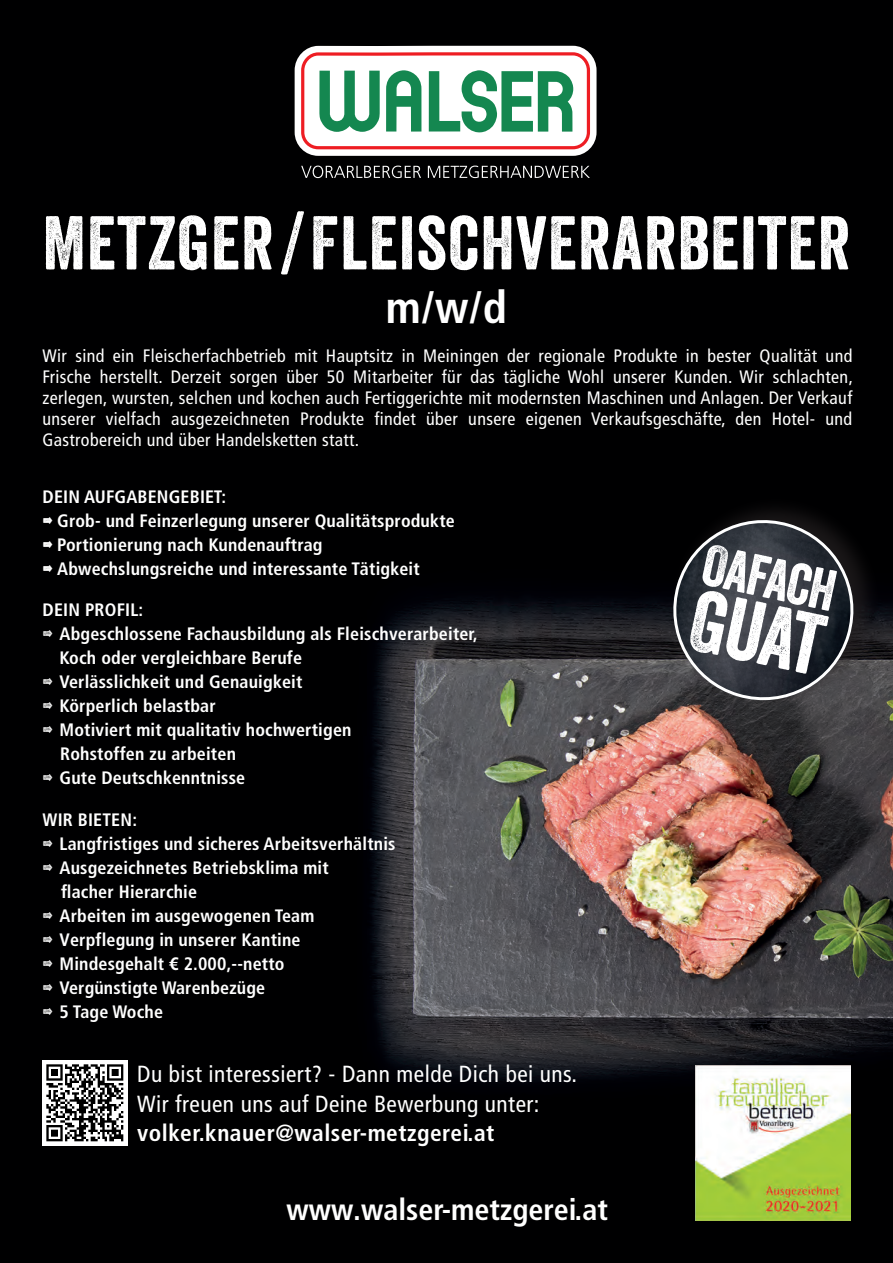
<style>
.page{position:relative;width:893px;height:1263px;background:#fff}
.page>*{position:absolute;margin:0;border:0;box-sizing:border-box;transform-origin:0 0}
.t1{font:73.5px "Veneer";letter-spacing:.015em;color:#fff}
.t2{font:700 condensed 45px "Frutiger LT Pro";color:#fff}
.t3{font:700 condensed 30px "Frutiger LT Pro";color:#fff}
.t4{font:condensed 23.25px/29.4px "Frutiger LT Pro";letter-spacing:.02em;color:#fff}
.t5{font:700 condensed 18px/24px "Frutiger LT Pro";letter-spacing:.01em;color:#fff}
.t6{font:condensed 18px/21px "Frutiger LT Pro";letter-spacing:.02em;color:#fff;text-align:justify}
.s1{font-family:"Veneer Extras";font-weight:400;font-stretch:normal}
.s2{font-weight:700}
</style>
<div class="page">
<img style="left:0;top:0;width:893px;height:1263px">
<div style="left:295px;top:46px;width:301px;height:110px;background:#fff;border-radius:24px"></div>
<svg style="left:301px;top:52px;width:289px;height:97px"></svg>
<svg style="left:301px;top:166px;width:120px;height:12px"></svg>
<svg style="left:428px;top:166px;width:162px;height:12px;background:#444445"></svg>
<div style="left:669px;top:496px;width:213px;height:212px;background:#231f20;opacity:.75"></div>
<svg style="left:661px;top:508px;width:205px;height:201px"></svg>
<img style="left:696px;top:1066px;width:154px;height:154px">
<img style="left:43px;top:1060px;width:84px;height:85px">
<p class="t1" style="left:43px;top:198px;width:809px">METZGER/FLEISCHVERARBEITER</p>
<p class="t2" style="left:386px;top:281px;width:123px">m/w/d</p>
<p class="t6" style="left:43px;top:346px;width:812px">Wir sind ein Fleischerfachbetrieb mit Hauptsitz in Meiningen der regionale Produkte in bester Qualität und Frische herstellt. Derzeit sorgen über 50 Mitarbeiter für das tägliche Wohl unserer Kunden. Wir schlachten, zerlegen, wursten, selchen und kochen auch Fertiggerichte mit modernsten Maschinen und Anlagen. Der Verkauf unserer vielfach ausgezeichneten Produkte findet über unsere eigenen Verkaufsgeschäfte, den Hotel- und Gastrobereich und über Handelsketten statt.</p>
<p class="t5" style="left:43px;top:484px;width:414px">DEIN AUFGABENGEBIET:<br><span class="s1">3</span> Grob- und Feinzerlegung unserer Qualitätsprodukte <span class="s1">3</span> Portionierung nach Kundenauftrag<br><span class="s1">3</span> Abwechslungsreiche und interessante Tätigkeit</p>
<p class="t5" style="left:43px;top:598px;width:102px">DEIN PROFIL:</p>
<p class="t5" style="left:43px;top:622px;width:437px"><span class="s1">#</span> Abgeschlossene Fachausbildung als Fleischverarbeiter,</p>
<p class="t5" style="left:59px;top:646px;width:244px">Koch oder vergleichbare Berufe</p>
<p class="t5" style="left:43px;top:670px;width:261px"><span class="s1">#</span> Verlässlichkeit und Genauigkeit</p>
<p class="t5" style="left:43px;top:694px;width:175px"><span class="s1">#</span> Körperlich belastbar</p>
<p class="t5" style="left:43px;top:718px;width:311px"><span class="s1">#</span> Motiviert mit qualitativ hochwertigen</p>
<p class="t5" style="left:60px;top:742px;width:177px">Rohstoffen zu arbeiten</p>
<p class="t5" style="left:43px;top:766px;width:204px"><span class="s1">#</span> Gute Deutschkenntnisse</p>
<p class="t5" style="left:43px;top:807px;width:96px">WIR BIETEN:</p>
<p class="t5" style="left:43px;top:831px;width:355px"><span class="s1">#</span> Langfristiges und sicheres Arbeitsverhältnis</p>
<p class="t5" style="left:43px;top:855px;width:288px"><span class="s1">#</span> Ausgezeichnetes Betriebsklima mit</p>
<p class="t5" style="left:61px;top:879px;width:137px">flacher Hierarchie</p>
<p class="t5" style="left:43px;top:903px;width:273px"><span class="s1">#</span> Arbeiten im ausgewogenen Team</p>
<p class="t5" style="left:43px;top:927px;width:260px"><span class="s1">#</span> Verpflegung in unserer Kantine</p>
<p class="t5" style="left:43px;top:951px;width:244px"><span class="s1">#</span> Mindesgehalt € 2.000,--netto</p>
<p class="t5" style="left:43px;top:975px;width:224px"><span class="s1">#</span> Vergünstigte Warenbezüge</p>
<p class="t5" style="left:43px;top:999px;width:122px"><span class="s1">#</span> 5 Tage Woche</p>
<p class="t4" style="left:137px;top:1060px;width:441px">Du bist interessiert? - Dann melde Dich bei uns.<br>Wir freuen uns auf Deine Bewerbung unter: <span class="s2">volker.knauer@walser-metzgerei.at</span></p>
<p class="t3" style="left:286px;top:1192px;width:323px">www.walser-metzgerei.at</p>
</div>
